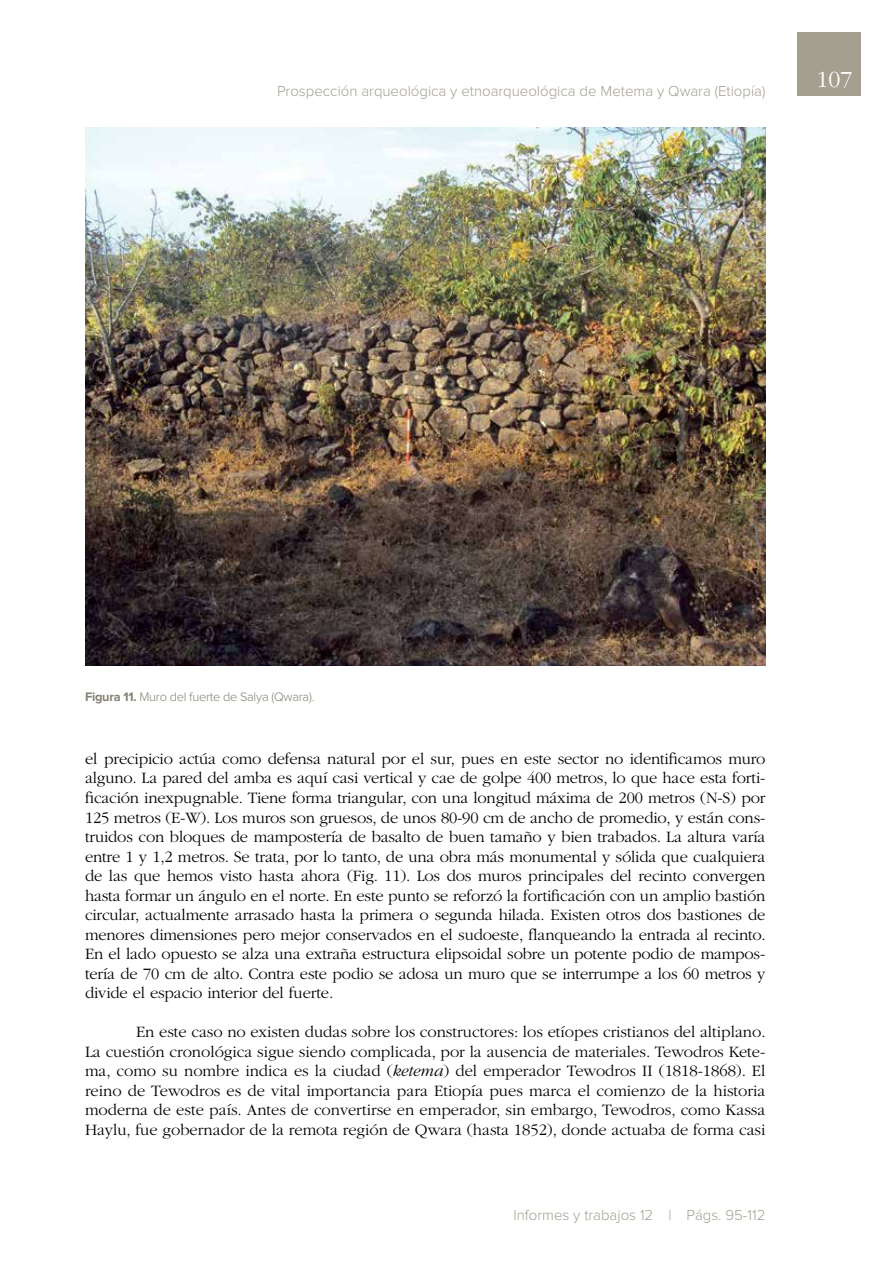
<style>
.page{position:relative;width:893px;height:1263px;background:#fff}
.page>*{position:absolute;margin:0;border:0;box-sizing:border-box;transform-origin:0 0}
.t1{font:300 24px "ITC Garamond Std";color:#fff}
.t2{font:300 16.5px/19.5px "ITC Garamond Std";letter-spacing:-.005em;color:#000;text-align:justify}
.t3{font:300 15px "Proxima Nova";color:#a49f91}
.t4{font:300 12.75px "Proxima Nova";letter-spacing:-.02em;color:#868074}
.s1{font-weight:700}
.s2{font-style:italic}
</style>
<div class="page">
<div style="left:797px;top:32px;width:64px;height:64px;background:#a49f91"></div>
<img style="left:85px;top:128px;width:680px;height:537px">
<p class="t3" style="left:277px;top:84px;width:490px">Prospección arqueológica y etnoarqueológica de Metema y Qwara (Etiopía)</p>
<h1 class="t1" style="left:817px;top:67px;width:37px">107</h1>
<p class="t4" style="left:85px;top:691px;width:231px"><span class="s1">Figura 11.</span> Muro del fuerte de Salya (Qwara).</p>
<p class="t2" style="left:85px;top:749px;width:682px">el precipicio actúa como defensa natural por el sur, pues en este sector no identificamos muro alguno. La pared del amba es aquí casi vertical y cae de golpe 400 metros, lo que hace esta forti&shy;ficación inexpugnable. Tiene forma triangular, con una longitud máxima de 200 metros (N-S) por 125 metros (E-W). Los muros son gruesos, de unos 80-90 cm de ancho de promedio, y están cons&shy;truidos con bloques de mampostería de basalto de buen tamaño y bien trabados. La altura varía entre 1 y 1,2 metros. Se trata, por lo tanto, de una obra más monumental y sólida que cualquiera de las que hemos visto hasta ahora (Fig. 11). Los dos muros principales del recinto convergen hasta formar un ángulo en el norte. En este punto se reforzó la fortificación con un amplio bastión circular, actualmente arrasado hasta la primera o segunda hilada. Existen otros dos bastiones de menores dimensiones pero mejor conservados en el sudoeste, flanqueando la entrada al recinto.<br>En el lado opuesto se alza una extraña estructura elipsoidal sobre un potente podio de mampos&shy;tería de 70 cm de alto. Contra este podio se adosa un muro que se interrumpe a los 60 metros y divide el espacio interior del fuerte.</p>
<p class="t2" style="left:85px;top:1022px;width:682px;text-indent:51px">En este caso no existen dudas sobre los constructores: los etíopes cristianos del altiplano.<br>La cuestión cronológica sigue siendo complicada, por la ausencia de materiales. Tewodros Kete&shy;ma, como su nombre indica es la ciudad (<span class="s2">ketema</span>) del emperador Tewodros II (1818-1868). El reino de Tewodros es de vital importancia para Etiopía pues marca el comienzo de la historia moderna de este país. Antes de convertirse en emperador, sin embargo, Tewodros, como Kassa Haylu, fue gobernador de la remota región de Qwara (hasta 1852), donde actuaba de forma casi</p>
<p class="t3" style="left:513px;top:1208px;width:253px">Informes y trabajos 12 | Págs. 95-112</p>
</div>
